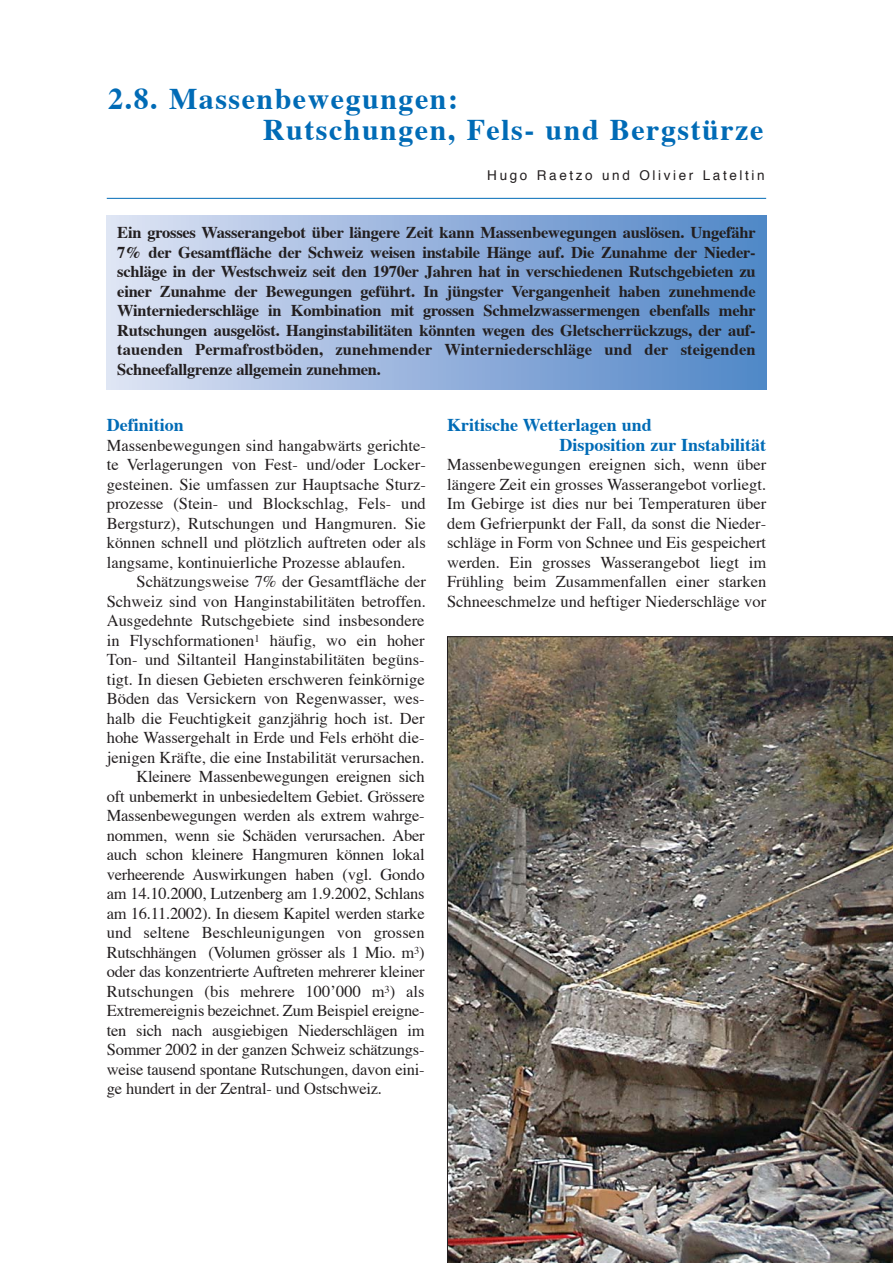
<style>
.page{position:relative;width:893px;height:1263px;background:#fff}
.page>*{position:absolute;margin:0;border:0;box-sizing:border-box;transform-origin:0 0}
.t1{font:700 30px/30.9px "Times";letter-spacing:.05em;color:#006bb6}
.t2{font:700 18px/19.5px "Times";color:#006bb6}
.t3{font:16.5px/19.5px "Times";letter-spacing:-.015em;color:#231f20;text-align:justify}
.t4{font:700 16.5px/19.5px "Times";letter-spacing:-.015em;color:#231f20;text-align:justify}
.t5{font:16.5px "Times";letter-spacing:.005em;color:#231f20}
.t6{font:13.5px "Helvetica";letter-spacing:.195em;color:#231f20}
</style>
<div class="page">
<hr style="left:107px;top:198px;width:659px;height:1px;background:#006bb6">
<div style="left:107px;top:215px;width:659px;height:175px;background:linear-gradient(to right,#dee2f4,#4f85c6)"></div>
<img style="left:447px;top:636px;width:445px;height:627px">
<h1 class="t1" style="left:263px;top:86px;width:502px;text-indent:-155px">2.8. Massenbewegungen:<br>Rutschungen, Fels- und Bergstürze</h1>
<p class="t6" style="left:487px;top:170px;width:279px">Hugo Raetzo und Olivier Lateltin</p>
<p class="t4" style="left:117px;top:224px;width:640px">Ein grosses Wasserangebot über längere Zeit kann Massenbewegungen auslösen. Ungefähr 7% der Gesamtfläche der Schweiz weisen instabile Hänge auf. Die Zunahme der Nieder&shy;schläge in der Westschweiz seit den 1970er Jahren hat in verschiedenen Rutschgebieten zu einer Zunahme der Bewegungen geführt. In jüngster Vergangenheit haben zunehmende Winterniederschläge in Kombination mit grossen Schmelzwassermengen ebenfalls mehr Rutschungen ausgelöst. Hanginstabilitäten könnten wegen des Gletscherrückzugs, der auf&shy;tauenden Permafrostböden, zunehmender Winterniederschläge und der steigenden Schneefallgrenze allgemein zunehmen.</p>
<p class="t2" style="left:107px;top:417px;width:78px">Definition</p>
<p class="t3" style="left:107px;top:437px;width:320px">Massenbewegungen sind hangabwärts gerichte&shy;te Verlagerungen von Fest- und/oder Locker&shy;gesteinen. Sie umfassen zur Hauptsache Sturz&shy;prozesse (Stein- und Blockschlag, Fels- und Bergsturz), Rutschungen und Hangmuren. Sie können schnell und plötzlich auftreten oder als langsame, kontinuierliche Prozesse ablaufen.</p>
<p class="t3" style="left:136px;top:573px;width:291px">Schätzungsweise 7% der Gesamtfläche der</p>
<p class="t3" style="left:107px;top:593px;width:320px">Schweiz sind von Hanginstabilitäten betroffen.</p>
<p class="t3" style="left:107px;top:612px;width:319px">Ausgedehnte Rutschgebiete sind insbesondere</p>
<p class="t3" style="left:107px;top:632px;width:319px">in Flyschformationen<sup>1</sup> häufig, wo ein hoher</p>
<p class="t3" style="left:107px;top:651px;width:319px">Ton- und Siltanteil Hanginstabilitäten begüns-</p>
<p class="t3" style="left:107px;top:671px;width:319px">tigt. In diesen Gebieten erschweren feinkörnige</p>
<p class="t3" style="left:107px;top:690px;width:319px">Böden das Versickern von Regenwasser, wes-</p>
<p class="t3" style="left:107px;top:710px;width:319px">halb die Feuchtigkeit ganzjährig hoch ist. Der</p>
<p class="t3" style="left:107px;top:729px;width:319px">hohe Wassergehalt in Erde und Fels erhöht die-</p>
<p class="t3" style="left:107px;top:749px;width:319px">jenigen Kräfte, die eine Instabilität verursachen.</p>
<p class="t3" style="left:136px;top:768px;width:289px">Kleinere Massenbewegungen ereignen sich</p>
<p class="t3" style="left:107px;top:788px;width:319px">oft unbemerkt in unbesiedeltem Gebiet. Grössere</p>
<p class="t3" style="left:107px;top:807px;width:319px">Massenbewegungen werden als extrem wahrge-</p>
<p class="t3" style="left:107px;top:827px;width:319px">nommen, wenn sie Schäden verursachen. Aber</p>
<p class="t3" style="left:107px;top:846px;width:319px">auch schon kleinere Hangmuren können lokal</p>
<p class="t3" style="left:107px;top:866px;width:319px">verheerende Auswirkungen haben (vgl. Gondo</p>
<p class="t3" style="left:107px;top:885px;width:319px">am 14.10.2000, Lutzenberg am 1.9.2002, Schlans</p>
<p class="t3" style="left:107px;top:905px;width:319px">am 16.11.2002). In diesem Kapitel werden starke</p>
<p class="t5" style="left:107px;top:926px;width:319px">und seltene Beschleunigungen von grossen</p>
<p class="t3" style="left:107px;top:944px;width:319px">Rutschhängen (Volumen grösser als 1 Mio. m<sup>3</sup>)</p>
<p class="t3" style="left:107px;top:963px;width:319px">oder das konzentrierte Auftreten mehrerer kleiner</p>
<p class="t5" style="left:107px;top:984px;width:319px">Rutschungen (bis mehrere 100’000 m<sup>3</sup>) als</p>
<p class="t3" style="left:107px;top:1002px;width:319px">Extremereignis bezeichnet. Zum Beispiel ereigne-</p>
<p class="t3" style="left:107px;top:1022px;width:319px">ten sich nach ausgiebigen Niederschlägen im</p>
<p class="t3" style="left:107px;top:1041px;width:319px">Sommer 2002 in der ganzen Schweiz schätzungs-</p>
<p class="t3" style="left:107px;top:1061px;width:319px">weise tausend spontane Rutschungen, davon eini-</p>
<p class="t3" style="left:107px;top:1080px;width:277px">ge hundert in der Zentral- und Ostschweiz.</p>
<p class="t2" style="left:559px;top:417px;width:208px;text-indent:-112px">Kritische Wetterlagen und<br>Disposition zur Instabilität</p>
<p class="t3" style="left:447px;top:456px;width:320px">Massenbewegungen ereignen sich, wenn über längere Zeit ein grosses Wasserangebot vorliegt.<br>Im Gebirge ist dies nur bei Temperaturen über dem Gefrierpunkt der Fall, da sonst die Nieder&shy;schläge in Form von Schnee und Eis gespeichert werden. Ein grosses Wasserangebot liegt im Frühling beim Zusammenfallen einer starken Schneeschmelze und heftiger Niederschläge vor</p>
</div>
